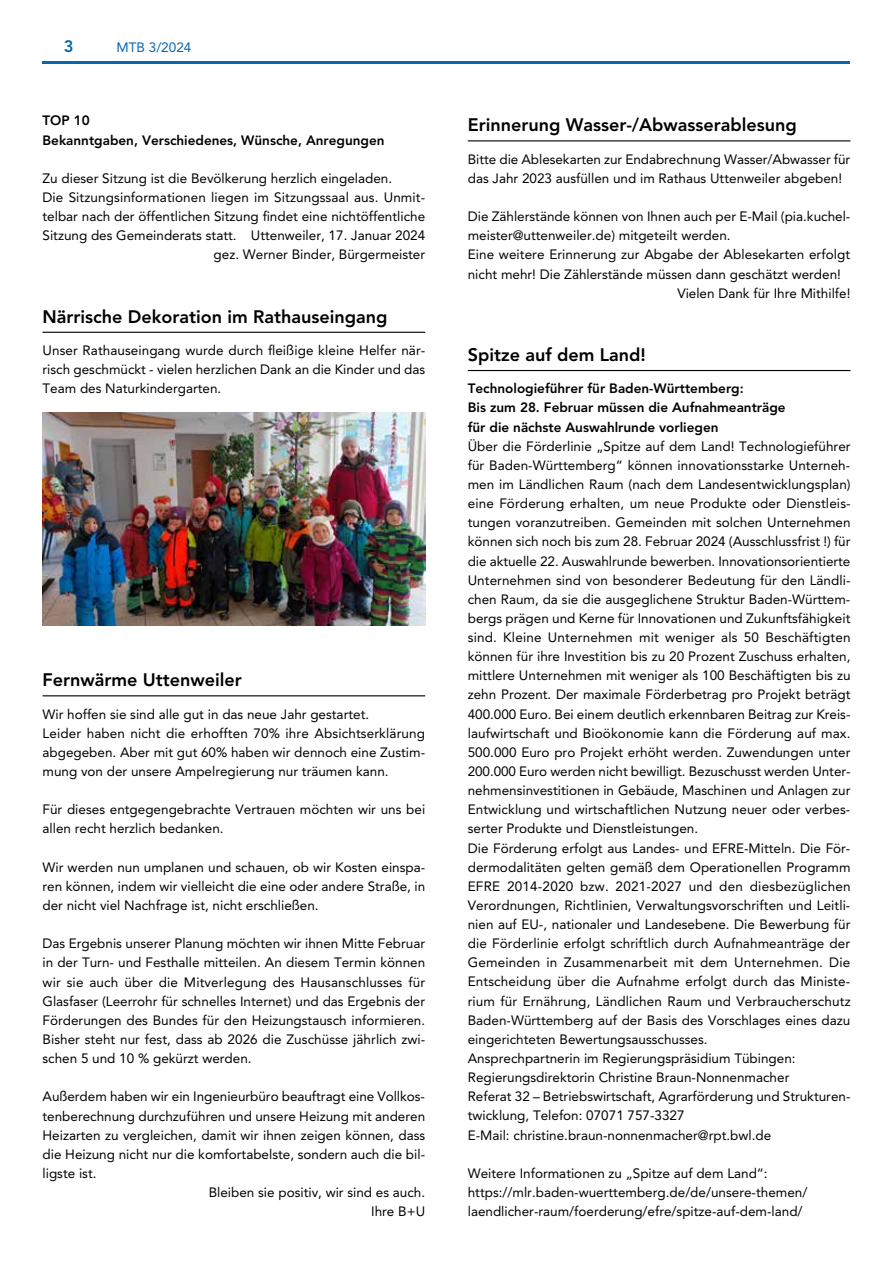
<style>
.page{position:relative;width:893px;height:1263px;background:#fff}
.page>*{position:absolute;margin:0;border:0;box-sizing:border-box;transform-origin:0 0}
.t1{font:800 18px "Avenir LT Pro";color:#000}
.t2{font:800 16.5px "Avenir LT Pro";color:#0666b0}
.t3{font:13.5px/19.2px "Avenir LT Pro";color:#000}
.t4{font:800 13.5px/19.2px "Avenir LT Pro";color:#000}
.t5{font:13.5px "Avenir LT Pro";color:#0666b0}
</style>
<div class="page">
<hr style="left:43px;top:62px;width:807px;height:2px;background:#0666b0">
<hr style="left:43px;top:332px;width:382px;height:1px;background:#000">
<hr style="left:43px;top:695px;width:382px;height:1px;background:#000">
<hr style="left:468px;top:140px;width:382px;height:1px;background:#000">
<hr style="left:468px;top:370px;width:382px;height:1px;background:#000">
<img style="left:43px;top:412px;width:382px;height:213px">
<p class="t2" style="left:64px;top:36px;width:11px">3</p>
<p class="t5" style="left:117px;top:39px;width:76px">MTB 3/2024</p>
<p class="t4" style="left:43px;top:111px;width:343px">TOP 10<br>Bekanntgaben, Verschiedenes, Wünsche, Anregungen</p>
<p class="t3" style="left:43px;top:168px;width:351px">Zu dieser Sitzung ist die Bevölkerung herzlich eingeladen.</p>
<p class="t3" style="left:43px;top:188px;width:384px">Die Sitzungsinformationen liegen im Sitzungssaal aus. Unmit-</p>
<p class="t3" style="left:43px;top:207px;width:384px">telbar nach der öffentlichen Sitzung findet eine nichtöffentliche</p>
<p class="t3" style="left:43px;top:226px;width:384px">Sitzung des Gemeinderats statt. Uttenweiler, 17. Januar 2024</p>
<p class="t3" style="left:214px;top:245px;width:213px">gez. Werner Binder, Bürgermeister</p>
<h1 class="t1" style="left:43px;top:306px;width:346px">Närrische Dekoration im Rathauseingang</h1>
<p class="t3" style="left:43px;top:341px;width:384px;text-align:justify">Unser Rathauseingang wurde durch fleißige kleine Helfer när&shy;risch geschmückt - vielen herzlichen Dank an die Kinder und das Team des Naturkindergarten.</p>
<h1 class="t1" style="left:43px;top:669px;width:201px">Fernwärme Uttenweiler</h1>
<p class="t3" style="left:43px;top:704px;width:384px">Wir hoffen sie sind alle gut in das neue Jahr gestartet.<br>Leider haben nicht die erhofften 70% ihre Absichtserklärung abgegeben. Aber mit gut 60% haben wir dennoch eine Zustim&shy;mung von der unsere Ampelregierung nur träumen kann.</p>
<p class="t3" style="left:43px;top:800px;width:384px">Für dieses entgegengebrachte Vertrauen möchten wir uns bei allen recht herzlich bedanken.</p>
<p class="t3" style="left:43px;top:857px;width:384px;text-align:justify">Wir werden nun umplanen und schauen, ob wir Kosten einspa&shy;ren können, indem wir vielleicht die eine oder andere Straße, in der nicht viel Nachfrage ist, nicht erschließen.</p>
<p class="t3" style="left:43px;top:934px;width:384px;text-align:justify">Das Ergebnis unserer Planung möchten wir ihnen Mitte Februar in der Turn- und Festhalle mitteilen. An diesem Termin können wir sie auch über die Mitverlegung des Hausanschlusses für Glasfaser (Leerrohr für schnelles Internet) und das Ergebnis der Förderungen des Bundes für den Heizungstausch informieren.<br>Bisher steht nur fest, dass ab 2026 die Zuschüsse jährlich zwi&shy;schen 5 und 10 % gekürzt werden.</p>
<p class="t3" style="left:43px;top:1087px;width:384px">Außerdem haben wir ein Ingenieurbüro beauftragt eine Vollkos-</p>
<p class="t3" style="left:43px;top:1106px;width:384px">tenberechnung durchzuführen und unsere Heizung mit anderen</p>
<p class="t3" style="left:43px;top:1125px;width:384px">Heizarten zu vergleichen, damit wir ihnen zeigen können, dass</p>
<p class="t3" style="left:43px;top:1144px;width:384px">die Heizung nicht nur die komfortabelste, sondern auch die bil-</p>
<p class="t3" style="left:43px;top:1163px;width:55px">ligste ist.</p>
<p class="t3" style="left:209px;top:1182px;width:218px">Bleiben sie positiv, wir sind es auch.</p>
<p class="t3" style="left:371px;top:1202px;width:56px">Ihre B+U</p>
<h1 class="t1" style="left:468px;top:115px;width:330px">Erinnerung Wasser-/Abwasserablesung</h1>
<p class="t3" style="left:468px;top:149px;width:384px">Bitte die Ablesekarten zur Endabrechnung Wasser/Abwasser für das Jahr 2023 ausfüllen und im Rathaus Uttenweiler abgeben!</p>
<p class="t3" style="left:468px;top:207px;width:384px">Die Zählerstände können von Ihnen auch per E-Mail (pia.kuchel-</p>
<p class="t3" style="left:468px;top:226px;width:264px">meister@uttenweiler.de) mitgeteilt werden.</p>
<p class="t3" style="left:468px;top:245px;width:384px">Eine weitere Erinnerung zur Abgabe der Ablesekarten erfolgt</p>
<p class="t3" style="left:468px;top:264px;width:375px">nicht mehr! Die Zählerstände müssen dann geschätzt werden!</p>
<p class="t3" style="left:677px;top:283px;width:175px">Vielen Dank für Ihre Mithilfe!</p>
<h1 class="t1" style="left:468px;top:344px;width:180px">Spitze auf dem Land!</h1>
<p class="t4" style="left:468px;top:379px;width:319px">Technologieführer für Baden-Württemberg:<br>Bis zum 28. Februar müssen die Aufnahmeanträge für die nächste Auswahlrunde vorliegen</p>
<p class="t3" style="left:468px;top:436px;width:384px">Über die Förderlinie „Spitze auf dem Land! Technologieführer für Baden-Württemberg“ können innovationsstarke Unterneh&shy;men im Ländlichen Raum (nach dem Landesentwicklungsplan) eine Förderung erhalten, um neue Produkte oder Dienstleis&shy;tungen voranzutreiben. Gemeinden mit solchen Unternehmen können sich noch bis zum 28. Februar 2024 (Ausschlussfrist !) für die aktuelle 22. Auswahlrunde bewerben. Innovationsorientierte Unternehmen sind von besonderer Bedeutung für den Ländli&shy;chen Raum, da sie die ausgeglichene Struktur Baden-Württem&shy;bergs prägen und Kerne für Innovationen und Zukunftsfähigkeit sind. Kleine Unternehmen mit weniger als 50 Beschäftigten können für ihre Investition bis zu 20 Prozent Zuschuss erhalten, mittlere Unternehmen mit weniger als 100 Beschäftigten bis zu zehn Prozent. Der maximale Förderbetrag pro Projekt beträgt 400.000 Euro. Bei einem deutlich erkennbaren Beitrag zur Kreis&shy;laufwirtschaft und Bioökonomie kann die Förderung auf max.<br>500.000 Euro pro Projekt erhöht werden. Zuwendungen unter 200.000 Euro werden nicht bewilligt. Bezuschusst werden Unter&shy;nehmensinvestitionen in Gebäude, Maschinen und Anlagen zur Entwicklung und wirtschaftlichen Nutzung neuer oder verbes&shy;serter Produkte und Dienstleistungen.<br>Die Förderung erfolgt aus Landes- und EFRE-Mitteln. Die För&shy;dermodalitäten gelten gemäß dem Operationellen Programm EFRE 2014-2020 bzw. 2021-2027 und den diesbezüglichen Verordnungen, Richtlinien, Verwaltungsvorschriften und Leitli&shy;nien auf EU-, nationaler und Landesebene. Die Bewerbung für die Förderlinie erfolgt schriftlich durch Aufnahmeanträge der Gemeinden in Zusammenarbeit mit dem Unternehmen. Die Entscheidung über die Aufnahme erfolgt durch das Ministe&shy;rium für Ernährung, Ländlichen Raum und Verbraucherschutz Baden-Württemberg auf der Basis des Vorschlages eines dazu eingerichteten Bewertungsausschusses.<br>Ansprechpartnerin im Regierungspräsidium Tübingen:<br>Regierungsdirektorin Christine Braun-Nonnenmacher<br>Referat 32 – Betriebswirtschaft, Agrarförderung und Strukturen&shy;twicklung, Telefon: 07071 757-3327<br>E-Mail: christine.braun-nonnenmacher@rpt.bwl.de</p>
<p class="t3" style="left:468px;top:1163px;width:341px">Weitere Informationen zu „Spitze auf dem Land“: https://mlr.baden-wuerttemberg.de/de/unsere-themen/ laendlicher-raum/foerderung/efre/spitze-auf-dem-land/</p>
</div>
